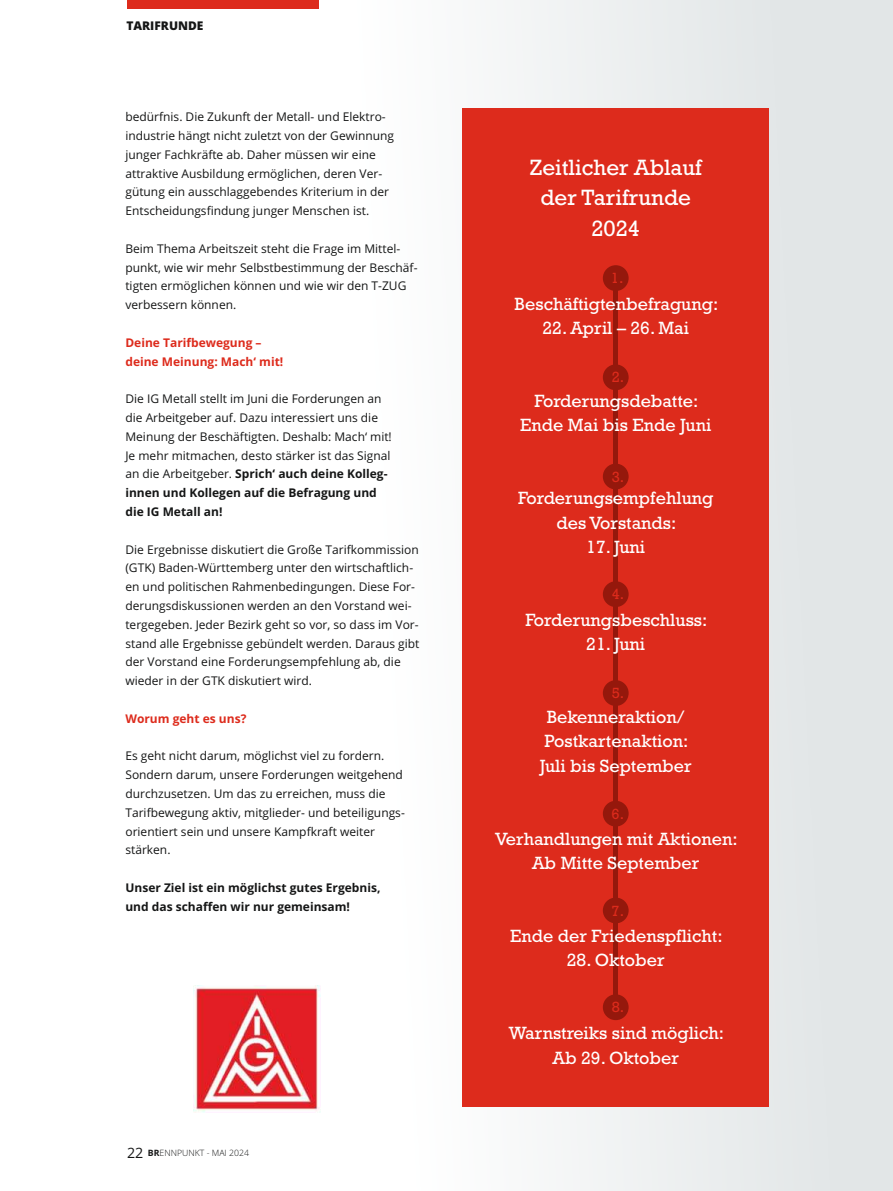
<style>
.page{position:relative;width:893px;height:1191px;background:#fff}
.page>*{position:absolute;margin:0;border:0;box-sizing:border-box;transform-origin:0 0}
.t1{font:22.5px "Rockwell";color:#fff}
.t2{font:18px/24.3px "Rockwell";color:#fff}
.t3{font:15px "Rockwell";color:#dd2b1c}
.t4{font:12px/18.8px "Open Sans";color:#151616}
.t5{font:700 12px/18.8px "Open Sans";color:#151616}
.t6{font:700 12px "Open Sans";color:#dd2b1c}
.t7{font:800 12px "Open Sans";color:#151616}
.t8{font:300 8.7px "Open Sans";color:#151616}
.s1{font-weight:400}
.s2{font-weight:400;font-size:14.25px}
.s3{font-weight:700}
</style>
<div class="page">
<img style="left:462px;top:0;width:431px;height:1191px">
<div style="left:462px;top:109px;width:307px;height:998px;background:#dd2b1c"></div>
<hr style="left:614px;top:278px;width:4px;height:726px;background:#95180c">
<img style="left:194px;top:986px;width:126px;height:126px">
<div style="left:603px;top:265px;width:26px;height:26px;background:#95180c;border-radius:50%"></div>
<div style="left:603px;top:364px;width:26px;height:26px;background:#95180c;border-radius:50%"></div>
<div style="left:603px;top:463px;width:26px;height:26px;background:#95180c;border-radius:50%"></div>
<div style="left:603px;top:581px;width:26px;height:26px;background:#95180c;border-radius:50%"></div>
<div style="left:603px;top:680px;width:26px;height:26px;background:#95180c;border-radius:50%"></div>
<div style="left:603px;top:800px;width:26px;height:26px;background:#95180c;border-radius:50%"></div>
<div style="left:603px;top:897px;width:26px;height:26px;background:#95180c;border-radius:50%"></div>
<div style="left:603px;top:994px;width:26px;height:26px;background:#95180c;border-radius:50%"></div>
<div style="left:127px;top:0;width:192px;height:9px;background:#dd2b1c"></div>
<p class="t7" style="left:126px;top:16px;width:79px">TARIFRUNDE</p>
<p class="t4" style="left:125px;top:107px;width:270px">bedürfnis. Die Zukunft der Metall- und Elektro&shy;industrie hängt nicht zuletzt von der Gewinnung junger Fachkräfte ab. Daher müssen wir eine attraktive Ausbildung ermöglichen, deren Ver&shy;gütung ein ausschlaggebendes Kriterium in der Entscheidungsfindung junger Menschen ist.</p>
<p class="t4" style="left:125px;top:239px;width:294px">Beim Thema Arbeitszeit steht die Frage im Mittel&shy;punkt, wie wir mehr Selbstbestimmung der Beschäf&shy;tigten ermöglichen können und wie wir den T-ZUG verbessern können.</p>
<p class="t6" style="left:125px;top:334px;width:138px">Deine Tarifbewegung –</p>
<p class="t6" style="left:125px;top:353px;width:159px">deine Meinung: Mach‘ mit!</p>
<p class="t4" style="left:125px;top:389px;width:258px">Die IG Metall stellt im Juni die Forderungen an</p>
<p class="t4" style="left:125px;top:408px;width:268px">die Arbeitgeber auf. Dazu interessiert uns die<br>Meinung der Beschäftigten. Deshalb: Mach‘ mit!<br>Je mehr mitmachen, desto stärker ist das Signal</p>
<p class="t5" style="left:125px;top:464px;width:264px"><span class="s1">an die Arbeitgeber.</span> Sprich‘ auch deine Kolleg-</p>
<p class="t5" style="left:125px;top:502px;width:99px">die IG Metall an!</p>
<p class="t5" style="left:125px;top:483px;width:253px">innen und Kollegen auf die Befragung und</p>
<p class="t4" style="left:125px;top:539px;width:296px">Die Ergebnisse diskutiert die Große Tarifkommission (GTK) Baden-Württemberg unter den wirtschaftlich&shy;en und politischen Rahmenbedingungen. Diese For&shy;derungsdiskussionen werden an den Vorstand wei&shy;tergegeben. Jeder Bezirk geht so vor, so dass im Vor&shy;stand alle Ergebnisse gebündelt werden. Daraus gibt der Vorstand eine Forderungsempfehlung ab, die wieder in der GTK diskutiert wird.</p>
<p class="t6" style="left:125px;top:710px;width:122px">Worum geht es uns?</p>
<p class="t4" style="left:125px;top:746px;width:281px">Es geht nicht darum, möglichst viel zu fordern.<br>Sondern darum, unsere Forderungen weitgehend durchzusetzen. Um das zu erreichen, muss die Tarifbewegung aktiv, mitglieder- und beteiligungs&shy;orientiert sein und unsere Kampfkraft weiter stärken.</p>
<p class="t5" style="left:125px;top:878px;width:257px">Unser Ziel ist ein möglichst gutes Ergebnis, und das schaffen wir nur gemeinsam!</p>
<p class="t8" style="left:127px;top:1146px;width:124px"><span class="s2">22</span> <span class="s3">BR</span>ENNPUNKT - MAI 2024</p>
<h1 class="t1" style="left:530px;top:154px;width:174px">Zeitlicher Ablauf</h1>
<h1 class="t1" style="left:540px;top:185px;width:152px">der Tarifrunde</h1>
<h1 class="t1" style="left:591px;top:215px;width:50px">2024</h1>
<p class="t3" style="left:611px;top:269px;width:14px">1.</p>
<h2 class="t2" style="left:515px;top:292px;width:205px">Beschäftigtenbefragung:</h2>
<h2 class="t2" style="left:542px;top:316px;width:148px">22. April – 26. Mai</h2>
<p class="t3" style="left:612px;top:369px;width:14px">2.</p>
<h2 class="t2" style="left:535px;top:389px;width:165px">Forderungsdebatte:</h2>
<h2 class="t2" style="left:520px;top:413px;width:193px">Ende Mai bis Ende Juni</h2>
<p class="t3" style="left:612px;top:468px;width:14px">3.</p>
<h2 class="t2" style="left:518px;top:486px;width:197px">Forderungsempfehlung</h2>
<h2 class="t2" style="left:557px;top:510px;width:121px">des Vorstands:</h2>
<h2 class="t2" style="left:586px;top:535px;width:60px">17. Juni</h2>
<p class="t3" style="left:612px;top:585px;width:14px">4.</p>
<h2 class="t2" style="left:525px;top:608px;width:183px">Forderungsbeschluss:</h2>
<h2 class="t2" style="left:586px;top:632px;width:60px">21. Juni</h2>
<p class="t3" style="left:612px;top:684px;width:14px">5.</p>
<h2 class="t2" style="left:544px;top:705px;width:145px">Bekenneraktion/<br>Postkartenaktion:</h2>
<h2 class="t2" style="left:540px;top:754px;width:154px">Juli bis September</h2>
<p class="t3" style="left:612px;top:805px;width:14px">6.</p>
<h2 class="t2" style="left:495px;top:826px;width:244px;text-align:center">Verhandlungen mit Aktionen:<br>Ab Mitte September</h2>
<p class="t3" style="left:611px;top:902px;width:14px">7.</p>
<h2 class="t2" style="left:510px;top:924px;width:214px">Ende der Friedenspflicht:</h2>
<h2 class="t2" style="left:567px;top:948px;width:99px">28. Oktober</h2>
<p class="t3" style="left:612px;top:998px;width:14px">8.</p>
<h2 class="t2" style="left:509px;top:1021px;width:217px">Warnstreiks sind möglich:</h2>
<h2 class="t2" style="left:552px;top:1045px;width:128px">Ab 29. Oktober</h2>
</div>
